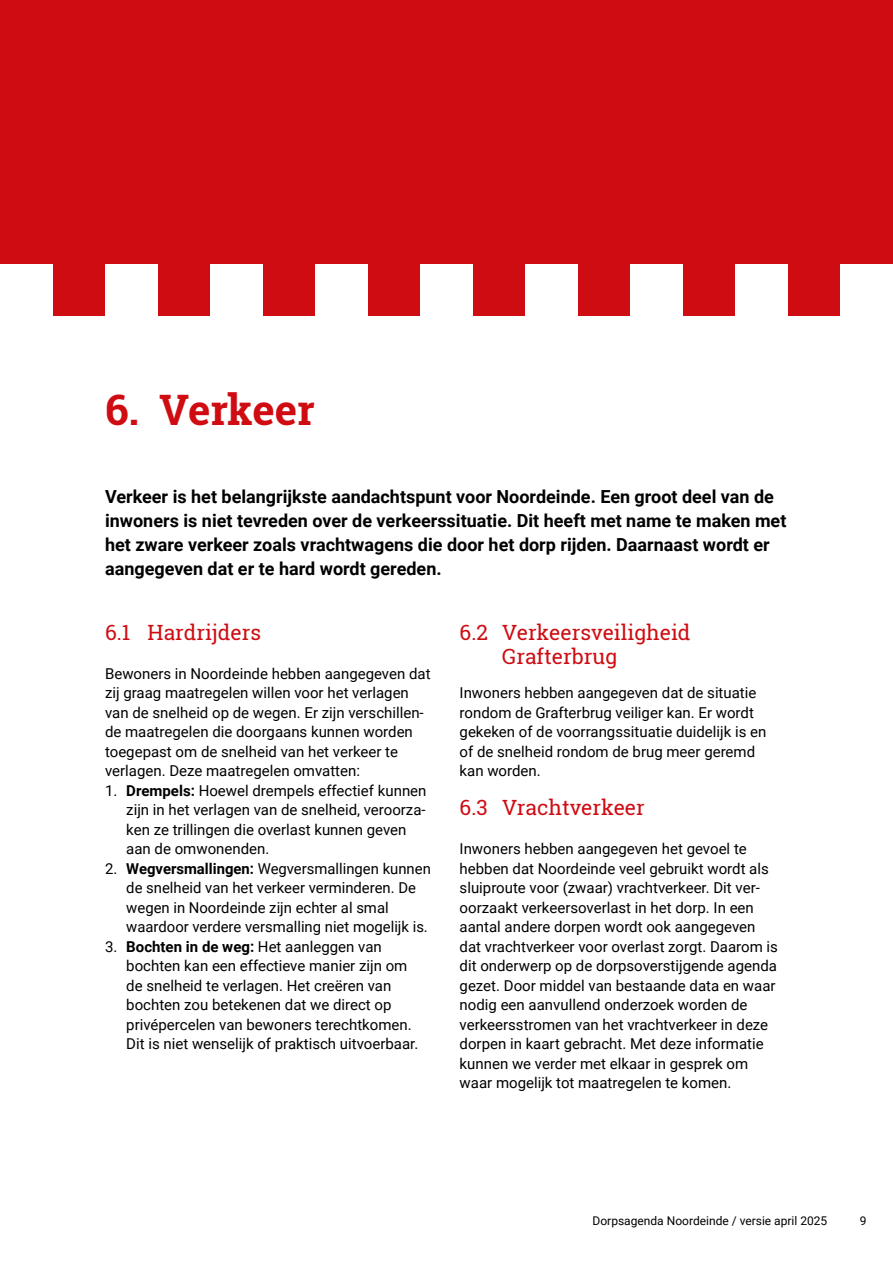
<style>
.page{position:relative;width:893px;height:1263px;background:#fff}
.page>*{position:absolute;margin:0;border:0;box-sizing:border-box;transform-origin:0 0}
.H1_Hoofdstukkop_NR{font:700 42px "Roboto Slab";letter-spacing:-.005em;color:#cf0c12}
.H2_Paragraafkop_groot_NR{font:21px/24px "Roboto Slab";color:#cf0c12}
.P_Intro{font:700 18px/24px "Roboto";color:#000}
.P_Platte_tekst{font:15px/19.5px "Roboto";color:#000}
.t1{font:12px "Roboto";color:#000}
.s1{font-weight:700}
</style>
<div class="page">
<div style="left:0;top:0;width:893px;height:329px;background:#cf0c12"></div>
<div style="left:0;top:264px;width:53px;height:65px;background:#fff"></div>
<div style="left:420px;top:264px;width:53px;height:65px;background:#fff"></div>
<div style="left:210px;top:264px;width:53px;height:65px;background:#fff"></div>
<div style="left:630px;top:264px;width:53px;height:65px;background:#fff"></div>
<div style="left:105px;top:264px;width:53px;height:65px;background:#fff"></div>
<div style="left:525px;top:264px;width:53px;height:65px;background:#fff"></div>
<div style="left:315px;top:264px;width:53px;height:65px;background:#fff"></div>
<div style="left:735px;top:264px;width:53px;height:65px;background:#fff"></div>
<div style="left:840px;top:264px;width:53px;height:65px;background:#fff"></div>
<div style="left:0;top:316px;width:893px;height:40px;background:#fff"></div>
<h1 class="H1_Hoofdstukkop_NR" style="left:105px;top:381px;width:211px">6. Verkeer</h1>
<p class="P_Intro" style="left:105px;top:484px;width:683px">Verkeer is het belangrijkste aandachtspunt voor Noordeinde. Een groot deel van de inwoners is niet tevreden over de verkeerssituatie. Dit heeft met name te maken met het zware verkeer zoals vrachtwagens die door het dorp rijden. Daarnaast wordt er aangegeven dat er te hard wordt gereden.</p>
<h2 class="H2_Paragraafkop_groot_NR" style="left:105px;top:620px;width:158px">6.1 Hardrijders</h2>
<p class="P_Platte_tekst" style="left:105px;top:663px;width:327px">Bewoners in Noordeinde hebben aangegeven dat zij graag maatregelen willen voor het verlagen van de snelheid op de wegen. Er zijn verschillen&shy;de maatregelen die doorgaans kunnen worden toegepast om de snelheid van het verkeer te verlagen. Deze maatregelen omvatten:</p>
<p class="P_Platte_tekst" style="left:126px;top:780px;width:302px;text-indent:-21px">1. <span class="s1">Drempels:</span> Hoewel drempels effectief kunnen zijn in het verlagen van de snelheid, veroorza&shy;ken ze trillingen die overlast kunnen geven aan de omwonenden.</p>
<p class="P_Platte_tekst" style="left:126px;top:858px;width:306px;text-indent:-21px">2. <span class="s1">Wegversmallingen:</span> Wegversmallingen kunnen de snelheid van het verkeer verminderen. De wegen in Noordeinde zijn echter al smal waardoor verdere versmalling niet mogelijk is.</p>
<p class="P_Platte_tekst" style="left:126px;top:936px;width:293px;text-indent:-21px">3. <span class="s1">Bochten in de weg:</span> Het aanleggen van bochten kan een effectieve manier zijn om de snelheid te verlagen. Het creëren van bochten zou betekenen dat we direct op privépercelen van bewoners terechtkomen.<br>Dit is niet wenselijk of praktisch uitvoerbaar.</p>
<h2 class="H2_Paragraafkop_groot_NR" style="left:502px;top:620px;width:190px;text-indent:-43px">6.2 Verkeersveiligheid<br>Grafterbrug</h2>
<p class="P_Platte_tekst" style="left:460px;top:683px;width:308px">Inwoners hebben aangegeven dat de situatie rondom de Grafterbrug veiliger kan. Er wordt gekeken of de voorrangssituatie duidelijk is en of de snelheid rondom de brug meer geremd kan worden.</p>
<h2 class="H2_Paragraafkop_groot_NR" style="left:460px;top:795px;width:187px">6.3 Vrachtverkeer</h2>
<p class="P_Platte_tekst" style="left:460px;top:839px;width:320px">Inwoners hebben aangegeven het gevoel te hebben dat Noordeinde veel gebruikt wordt als sluiproute voor (zwaar) vrachtverkeer. Dit ver&shy;oorzaakt verkeersoverlast in het dorp. In een aantal andere dorpen wordt ook aangegeven dat vrachtverkeer voor overlast zorgt. Daarom is dit onderwerp op de dorpsoverstijgende agenda gezet. Door middel van bestaande data en waar nodig een aanvullend onderzoek worden de verkeersstromen van het vrachtverkeer in deze dorpen in kaart gebracht. Met deze informatie kunnen we verder met elkaar in gesprek om waar mogelijk tot maatregelen te komen.</p>
<p class="t1" style="left:593px;top:1212px;width:236px">Dorpsagenda Noordeinde / versie april 2025</p>
<p class="t1" style="left:860px;top:1212px;width:8px">9</p>
</div>
